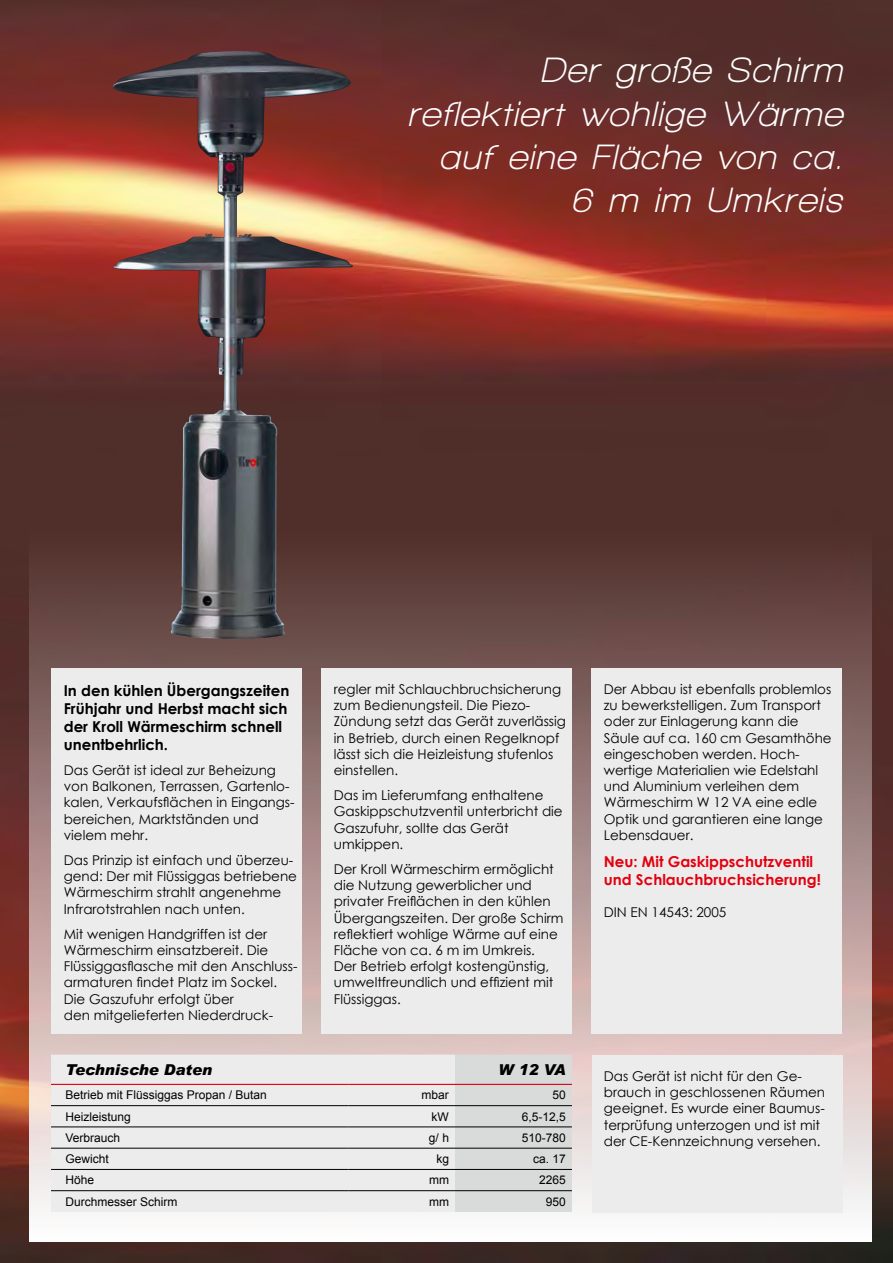
<style>
.page{position:relative;width:893px;height:1263px;background:#fff}
.page>*{position:absolute;margin:0;border:0;box-sizing:border-box;transform-origin:0 0}
.t1{font:italic 700 36px/43.2px "Walkway";letter-spacing:.05em;color:#fff;text-align:right}
.t2{font:700 15px/18px "Century Gothic";color:#000}
.t3{font:700 15px/18px "Century Gothic";color:#e3000f}
.t4{font:italic 900 15px "Arial";color:#000}
.t5{font:13.5px/16.2px "Century Gothic";color:#000}
.t6{font:12px "Arial";color:#000}
</style>
<div class="page">
<img style="left:0;top:0;width:893px;height:1263px">
<div style="left:30px;top:531px;width:842px;height:711px;background:linear-gradient(to bottom,#542e2b,#fffffe)"></div>
<img style="left:113px;top:51px;width:172px;height:588px">
<div style="left:51px;top:668px;width:251px;height:365px;background:#ececec"></div>
<div style="left:321px;top:668px;width:251px;height:365px;background:#ececec"></div>
<div style="left:591px;top:668px;width:251px;height:365px;background:#ececec"></div>
<div style="left:592px;top:1055px;width:251px;height:157px;background:#ececec"></div>
<div style="left:51px;top:1054px;width:404px;height:158px;background:#ececec"></div>
<div style="left:455px;top:1054px;width:117px;height:158px;background:#d9dada"></div>
<hr style="left:51px;top:1105px;width:298px;height:1px;background:#000">
<hr style="left:349px;top:1105px;width:106px;height:1px;background:#000">
<hr style="left:455px;top:1105px;width:117px;height:1px;background:#000">
<hr style="left:51px;top:1127px;width:298px;height:1px;background:#000">
<hr style="left:349px;top:1127px;width:106px;height:1px;background:#000">
<hr style="left:455px;top:1127px;width:117px;height:1px;background:#000">
<hr style="left:51px;top:1148px;width:298px;height:1px;background:#000">
<hr style="left:349px;top:1148px;width:106px;height:1px;background:#000">
<hr style="left:455px;top:1148px;width:117px;height:1px;background:#000">
<hr style="left:51px;top:1169px;width:298px;height:1px;background:#000">
<hr style="left:349px;top:1169px;width:106px;height:1px;background:#000">
<hr style="left:455px;top:1169px;width:117px;height:1px;background:#000">
<hr style="left:51px;top:1190px;width:298px;height:1px;background:#000">
<hr style="left:349px;top:1190px;width:106px;height:1px;background:#000">
<hr style="left:455px;top:1190px;width:117px;height:1px;background:#000">
<hr style="left:51px;top:1084px;width:298px;height:1px;background:#e3000f">
<hr style="left:349px;top:1084px;width:106px;height:1px;background:#e3000f">
<hr style="left:455px;top:1084px;width:117px;height:1px;background:#e3000f">
<h1 class="t1" style="left:407px;top:48px;width:436px">Der große Schirm reflektiert wohlige Wärme auf eine Fläche von ca.<br>6 m im Umkreis</h1>
<p class="t2" style="left:64px;top:681px;width:227px">In den kühlen Übergangszeiten<br>Frühjahr und Herbst macht sich der Kroll Wärmeschirm schnell unentbehrlich.</p>
<p class="t5" style="left:64px;top:762px;width:232px">Das Gerät ist ideal zur Beheizung von Balkonen, Terrassen, Gartenlo&shy;kalen, Verkaufsflächen in Eingangs&shy;bereichen, Marktständen und vielem mehr.</p>
<p class="t5" style="left:64px;top:852px;width:235px">Das Prinzip ist einfach und überzeu&shy;gend: Der mit Flüssiggas betriebene Wärmeschirm strahlt angenehme Infrarotstrahlen nach unten.</p>
<p class="t5" style="left:64px;top:926px;width:235px">Mit wenigen Handgriffen ist der Wärmeschirm einsatzbereit. Die Flüssiggasflasche mit den Anschluss&shy;armaturen findet Platz im Sockel.<br>Die Gaszufuhr erfolgt über<br>den mitgelieferten Niederdruck-</p>
<p class="t5" style="left:334px;top:681px;width:234px">regler mit Schlauchbruchsicherung zum Bedienungsteil. Die Piezo-<br>Zündung setzt das Gerät zuverlässig in Betrieb, durch einen Regelknopf lässt sich die Heizleistung stufenlos einstellen.</p>
<p class="t5" style="left:334px;top:787px;width:230px">Das im Lieferumfang enthaltene<br>Gaskippschutzventil unterbricht die<br>Gaszufuhr, sollte das Gerät umkippen.</p>
<p class="t5" style="left:334px;top:861px;width:231px">Der Kroll Wärmeschirm ermöglicht die Nutzung gewerblicher und privater Freiflächen in den kühlen<br>Übergangszeiten. Der große Schirm reflektiert wohlige Wärme auf eine<br>Fläche von ca. 6 m im Umkreis.<br>Der Betrieb erfolgt kostengünstig, umweltfreundlich und effizient mit<br>Flüssiggas.</p>
<p class="t5" style="left:604px;top:681px;width:229px">Der Abbau ist ebenfalls problemlos zu bewerkstelligen. Zum Transport oder zur Einlagerung kann die<br>Säule auf ca. 160 cm Gesamthöhe eingeschoben werden. Hoch&shy;wertige Materialien wie Edelstahl und Aluminium verleihen dem<br>Wärmeschirm W 12 VA eine edle<br>Optik und garantieren eine lange<br>Lebensdauer.</p>
<p class="t3" style="left:604px;top:852px;width:219px">Neu: Mit Gaskippschutzventil und Schlauchbruchsicherung!</p>
<p class="t5" style="left:604px;top:904px;width:124px">DIN EN 14543: 2005</p>
<p class="t4" style="left:66px;top:1060px;width:148px">Technische Daten</p>
<p class="t4" style="left:498px;top:1060px;width:69px">W 12 VA</p>
<p class="t6" style="left:66px;top:1087px;width:203px">Betrieb mit Flüssiggas Propan / Butan</p>
<p class="t6" style="left:422px;top:1087px;width:29px">mbar</p>
<p class="t6" style="left:553px;top:1087px;width:15px">50</p>
<p class="t6" style="left:66px;top:1108px;width:67px">Heizleistung</p>
<p class="t6" style="left:432px;top:1108px;width:19px">kW</p>
<p class="t6" style="left:522px;top:1108px;width:46px">6,5-12,5</p>
<p class="t6" style="left:66px;top:1130px;width:56px">Verbrauch</p>
<p class="t6" style="left:429px;top:1130px;width:22px">g/ h</p>
<p class="t6" style="left:522px;top:1130px;width:46px">510-780</p>
<p class="t6" style="left:66px;top:1151px;width:45px">Gewicht</p>
<p class="t6" style="left:436px;top:1151px;width:14px">kg</p>
<p class="t6" style="left:533px;top:1151px;width:34px">ca. 17</p>
<p class="t6" style="left:66px;top:1172px;width:30px">Höhe</p>
<p class="t6" style="left:429px;top:1172px;width:21px">mm</p>
<p class="t6" style="left:539px;top:1172px;width:28px">2265</p>
<p class="t6" style="left:66px;top:1193px;width:114px">Durchmesser Schirm</p>
<p class="t6" style="left:429px;top:1193px;width:21px">mm</p>
<p class="t6" style="left:546px;top:1193px;width:22px">950</p>
<p class="t5" style="left:604px;top:1068px;width:223px">Das Gerät ist nicht für den Ge&shy;brauch in geschlossenen Räumen geeignet. Es wurde einer Baumus&shy;terprüfung unterzogen und ist mit der CE-Kennzeichnung versehen.</p>
</div>
